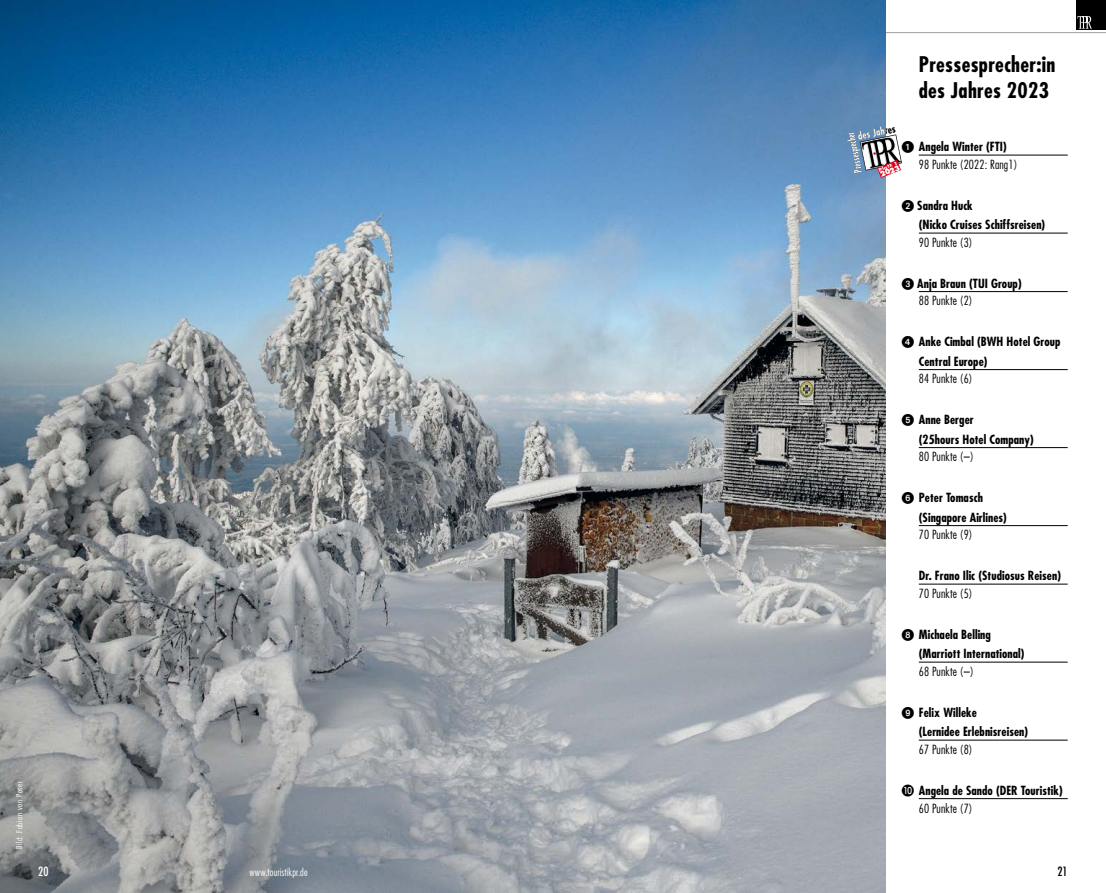
<style>
.page{position:relative;width:1106px;height:893px;background:#fff}
.page>*{position:absolute;margin:0;border:0;box-sizing:border-box;transform-origin:0 0}
.t1{font:700 condensed 21px/25.5px "Futura Std";letter-spacing:.015em;color:#000}
.t2{font:condensed 12.45px "Futura Std";color:#000}
.t3{font:condensed 12.45px "Futura Std";color:#fff}
.t4{font:700 condensed 12.3px/19.5px "Futura Std";letter-spacing:.005em;color:#000}
.t5{font:300 condensed 12.3px/18px "Futura Std";letter-spacing:.01em;color:#000}
.t6{font:300 condensed 10.5px "Futura Std";letter-spacing:.01em;color:#fff}
.t7{font:700 condensed 10.5px "Futura Std";color:#fff;scale:.71 1}
.t8{font:700 condensed 10.5px "Futura Std";color:#fff;scale:.95 1}
.t9{font:300 condensed 8.25px "Futura Std";letter-spacing:.07em;color:#fff;scale:1.05 1}
.t10{font:800 7.2px "Futura Std";color:#fff;scale:.93 1}
.t11{font:700 4.8px "Futura LT";color:#fff;scale:1.09 1}
.s1{font-family:"European Pi One";font-weight:400;font-stretch:normal}
.s2{font-weight:700}
.s3{font-weight:300}
</style>
<div class="page">
<div style="left:1076px;top:0;width:30px;height:30px;background:#000"></div>
<svg style="left:1077px;top:16px;width:15px;height:13px"></svg>
<hr style="left:0;top:32px;width:1106px;height:1px;background:#9c9e9f">
<img style="left:0;top:0;width:885px;height:893px">
<hr style="left:918px;top:155px;width:149px;height:1px;background:#000">
<hr style="left:918px;top:233px;width:149px;height:1px;background:#000">
<hr style="left:918px;top:291px;width:149px;height:1px;background:#000">
<hr style="left:918px;top:369px;width:149px;height:1px;background:#000">
<hr style="left:918px;top:447px;width:149px;height:1px;background:#000">
<hr style="left:918px;top:525px;width:149px;height:1px;background:#000">
<hr style="left:918px;top:584px;width:149px;height:1px;background:#000">
<hr style="left:918px;top:662px;width:149px;height:1px;background:#000">
<hr style="left:918px;top:740px;width:149px;height:1px;background:#000">
<hr style="left:918px;top:798px;width:149px;height:1px;background:#000">
<svg style="left:859px;top:134px;width:43px;height:44px"></svg>
<p class="t9" style="left:15px;top:849px;width:66px;rotate:-90deg">Bild: Fabian von Poser</p>
<p class="t3" style="left:38px;top:864px;width:12px">20</p>
<p class="t6" style="left:249px;top:866px;width:60px">www.touristikpr.de</p>
<h1 class="t1" style="left:918px;top:52px;width:138px">Pressesprecher:in des Jahres 2023</h1>
<p class="t8" style="left:857px;top:129px;width:41px;rotate:-11deg">des Jahres</p>
<p class="t7" style="left:852px;top:174px;width:59px;rotate:-102deg">Pressesprecher</p>
<p class="t5" style="left:918px;top:137px;width:100px;text-indent:-17px"><span class="s1">1</span> <span class="s2">Angela Winter (FTI)<br></span>98 Punkte (2022: Rang1)</p>
<p class="t4" style="left:918px;top:195px;width:128px;text-indent:-17px"><span class="s1">2</span> Sandra Huck<br>(Nicko Cruises Schiffsreisen)</p>
<p class="t5" style="left:918px;top:233px;width:55px">90 Punkte (3)</p>
<p class="t4" style="left:918px;top:274px;width:104px;line-height:18px;text-indent:-17px"><span class="s1">3</span> Anja Braun (TUI Group)<br><span class="s3">88 Punkte (2)</span></p>
<p class="t4" style="left:918px;top:332px;width:143px;text-indent:-17px"><span class="s1">4</span> Anke Cimbal (BWH Hotel Group<br>Central Europe)</p>
<p class="t5" style="left:918px;top:370px;width:55px">84 Punkte (6)</p>
<p class="t4" style="left:918px;top:410px;width:116px;text-indent:-17px"><span class="s1">5</span> Anne Berger<br>(25hours Hotel Company)</p>
<p class="t5" style="left:918px;top:448px;width:56px">80 Punkte (–)</p>
<p class="t4" style="left:918px;top:488px;width:90px;text-indent:-17px"><span class="s1">6</span> Peter Tomasch (Singapore Airlines)</p>
<p class="t5" style="left:918px;top:526px;width:55px">70 Punkte (9)</p>
<p class="t4" style="left:918px;top:566px;width:144px">Dr. Frano Ilic (Studiosus Reisen)</p>
<p class="t5" style="left:918px;top:584px;width:55px">70 Punkte (5)</p>
<p class="t4" style="left:918px;top:624px;width:107px;text-indent:-17px"><span class="s1">8</span> Michaela Belling (Marriott International)</p>
<p class="t5" style="left:918px;top:662px;width:56px">68 Punkte (–)</p>
<p class="t4" style="left:918px;top:702px;width:111px;text-indent:-17px"><span class="s1">9</span> Felix Willeke<br>(Lernidee Erlebnisreisen)</p>
<p class="t5" style="left:918px;top:740px;width:55px">67 Punkte (8)</p>
<p class="t4" style="left:918px;top:781px;width:145px;line-height:18px;text-indent:-17px"><span class="s1">J</span> Angela de Sando (DER Touristik)<br><span class="s3">60 Punkte (7)</span></p>
<p class="t11" style="left:877px;top:167px;width:20px;rotate:-22deg">Platz 1</p>
<p class="t10" style="left:878px;top:171px;width:24px;rotate:-22deg">2023</p>
<p class="t2" style="left:1057px;top:864px;width:12px">21</p>
</div>
